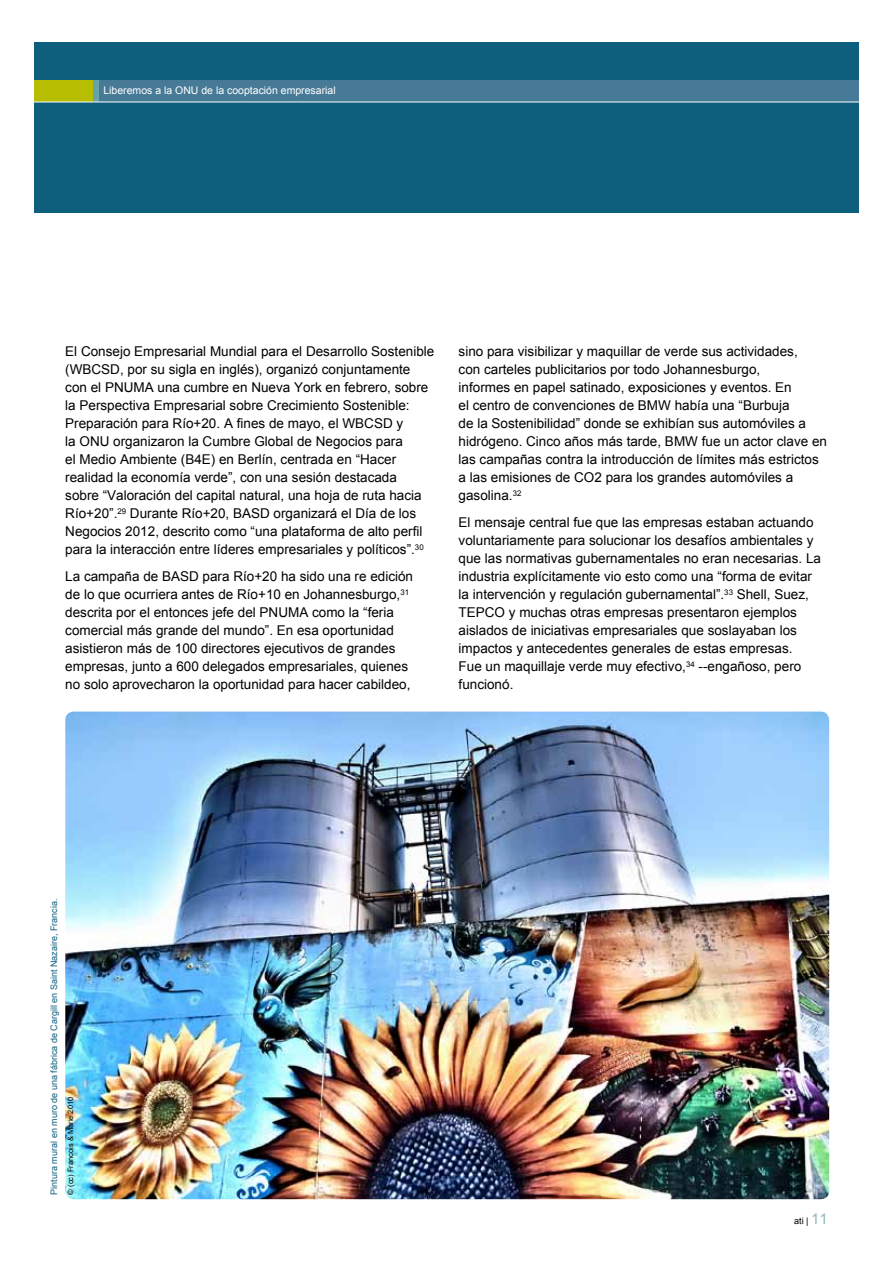
<style>
.page{position:relative;width:893px;height:1263px;background:#fff}
.page>*{position:absolute;margin:0;border:0;box-sizing:border-box;transform-origin:0 0}
.t1{font:13.5px/18px "Arial";color:#000}
.t2{font:10.5px "Arial";color:#fff}
.t3{font:9px "Arial";color:#0e5f7e}
.t4{font:9px "Arial";color:#000}
.t5{font:7.5px "Arial";color:#000}
.s1{font-size:15px;color:#8eb9bd}
</style>
<div class="page">
<div style="left:34px;top:43px;width:825px;height:170px;background:#0e5f7e"></div>
<div style="left:34px;top:81px;width:825px;height:21px;background:#477a97"></div>
<div style="left:34px;top:81px;width:64px;height:21px;background:#b7bd00"></div>
<div style="left:94px;top:81px;width:5px;height:21px;background:#67a3a8"></div>
<hr style="left:34px;top:102px;width:825px;height:1px;background:#fff">
<img style="left:65px;top:711px;width:764px;height:488px">
<p class="t2" style="left:103px;top:84px;width:234px">Liberemos a la ONU de la cooptación empresarial</p>
<p class="t1" style="left:65px;top:342px;width:371px">El Consejo Empresarial Mundial para el Desarrollo Sostenible (WBCSD, por su sigla en inglés), organizó conjuntamente con el PNUMA una cumbre en Nueva York en febrero, sobre la Perspectiva Empresarial sobre Crecimiento Sostenible:<br>Preparación para Río+20. A fines de mayo, el WBCSD y<br>la ONU organizaron la Cumbre Global de Negocios para<br>el Medio Ambiente (B4E) en Berlín, centrada en “Hacer realidad la economía verde”, con una sesión destacada<br>sobre “Valoración del capital natural, una hoja de ruta hacia Río+20”.<sup>29</sup> Durante Río+20, BASD organizará el Día de los Negocios 2012, descrito como “una plataforma de alto perfil para la interacción entre líderes empresariales y políticos”.<sup>30</sup></p>
<p class="t1" style="left:65px;top:567px;width:349px">La campaña de BASD para Río+20 ha sido una re edición de lo que ocurriera antes de Río+10 en Johannesburgo,<sup>31 </sup>descrita por el entonces jefe del PNUMA como la “feria comercial más grande del mundo”. En esa oportunidad asistieron más de 100 directores ejecutivos de grandes empresas, junto a 600 delegados empresariales, quienes no solo aprovecharon la oportunidad para hacer cabildeo,</p>
<p class="t1" style="left:459px;top:342px;width:370px">sino para visibilizar y maquillar de verde sus actividades,<br>con carteles publicitarios por todo Johannesburgo,<br>informes en papel satinado, exposiciones y eventos. En<br>el centro de convenciones de BMW había una “Burbuja<br>de la Sostenibilidad” donde se exhibían sus automóviles a hidrógeno. Cinco años más tarde, BMW fue un actor clave en las campañas contra la introducción de límites más estrictos a las emisiones de CO2 para los grandes automóviles a gasolina.<sup>32</sup></p>
<p class="t1" style="left:459px;top:513px;width:364px">El mensaje central fue que las empresas estaban actuando voluntariamente para solucionar los desafíos ambientales y que las normativas gubernamentales no eran necesarias. La industria explícitamente vio esto como una “forma de evitar la intervención y regulación gubernamental”.<sup>33</sup> Shell, Suez, TEPCO y muchas otras empresas presentaron ejemplos aislados de iniciativas empresariales que soslayaban los impactos y antecedentes generales de estas empresas.<br>Fue un maquillaje verde muy efectivo,<sup>34</sup> --engañoso, pero funcionó.</p>
<p class="t3" style="left:48px;top:1194px;width:297px;rotate:-90deg">Pintura mural en muro de una fábrica de Cargill en Saint Nazaire, Francia.</p>
<p class="t5" style="left:66px;top:1194px;width:99px;rotate:-90deg">© (cc) Francois &amp; Marie 2010</p>
<p class="t4" style="left:794px;top:1215px;width:35px">ati | <span class="s1">11</span></p>
</div>
